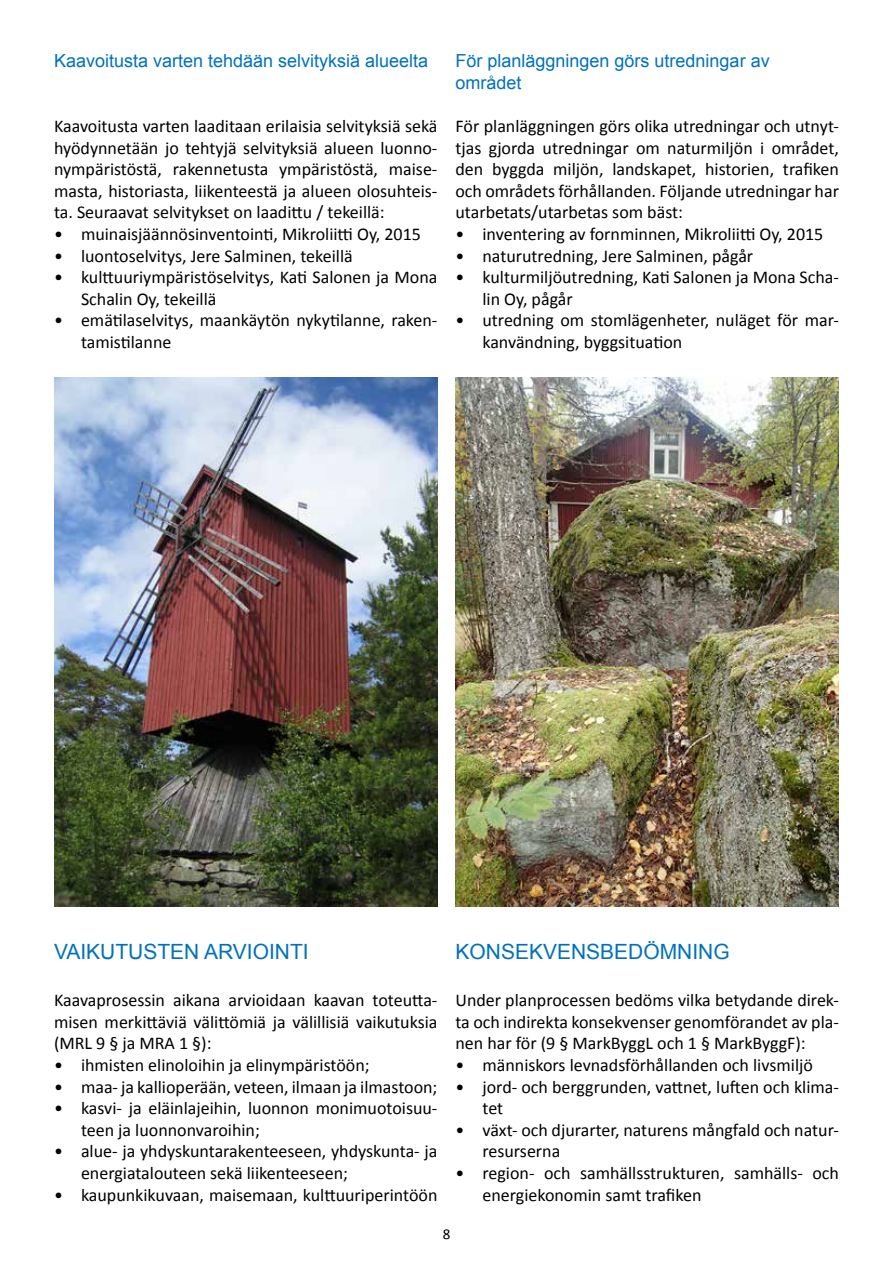
<style>
.page{position:relative;width:893px;height:1263px;background:#fff}
.page>*{position:absolute;margin:0;border:0;box-sizing:border-box;transform-origin:0 0}
.t1{font:21px "Arial";color:#0072bc}
.t2{font:18px/21.6px "Calibri";color:#000}
.t3{font:18px/21.6px "Arial";color:#0072bc}
.t4{font:15px "Calibri";color:#000}
</style>
<div class="page">
<img style="left:54px;top:378px;width:383px;height:528px">
<img style="left:455px;top:378px;width:384px;height:528px">
<p class="t3" style="left:54px;top:50px;width:376px">Kaavoitusta varten tehdään selvityksiä alueelta</p>
<p class="t2" style="left:54px;top:115px;width:385px;text-align:justify">Kaavoitusta varten laaditaan erilaisia selvityksiä sekä hyödynnetään jo tehtyjä selvityksiä alueen luonno&shy;nympäristöstä, rakennetusta ympäristöstä, maise&shy;masta, historiasta, liikenteestä ja alueen olosuhteis&shy;ta. Seuraavat selvitykset on laadittu / tekeillä:</p>
<p class="t2" style="left:54px;top:223px;width:368px">• muinaisjäännösinventointi, Mikroliitti Oy, 2015</p>
<p class="t2" style="left:54px;top:245px;width:300px">• luontoselvitys, Jere Salminen, tekeillä</p>
<p class="t2" style="left:81px;top:266px;width:358px;text-indent:-27px">• kulttuuriympäristöselvitys, Kati Salonen ja Mona<br>Schalin Oy, tekeillä</p>
<p class="t2" style="left:81px;top:310px;width:358px;text-indent:-27px">• emätilaselvitys, maankäytön nykytilanne, raken&shy;tamistilanne</p>
<p class="t3" style="left:455px;top:50px;width:316px">För planläggningen görs utredningar av området</p>
<p class="t2" style="left:455px;top:115px;width:385px;text-align:justify">För planläggningen görs olika utredningar och utnyt&shy;tjas gjorda utredningar om naturmiljön i området, den byggda miljön, landskapet, historien, trafiken och områdets förhållanden. Följande utredningar har utarbetats/utarbetas som bäst:</p>
<p class="t2" style="left:455px;top:223px;width:369px">• inventering av fornminnen, Mikroliitti Oy, 2015</p>
<p class="t2" style="left:455px;top:245px;width:299px">• naturutredning, Jere Salminen, pågår</p>
<p class="t2" style="left:482px;top:266px;width:358px;text-indent:-27px">• kulturmiljöutredning, Kati Salonen ja Mona Scha&shy;lin Oy, pågår</p>
<p class="t2" style="left:482px;top:310px;width:358px;text-indent:-27px">• utredning om stomlägenheter, nuläget för mar&shy;kanvändning, byggsituation</p>
<p class="t1" style="left:54px;top:938px;width:256px">VAIKUTUSTEN ARVIOINTI</p>
<p class="t2" style="left:54px;top:989px;width:385px;text-align:justify">Kaavaprosessin aikana arvioidaan kaavan toteutta&shy;misen merkittäviä välittömiä ja välillisiä vaikutuksia (MRL 9 § ja MRA 1 §):</p>
<p class="t2" style="left:54px;top:1054px;width:317px">• ihmisten elinoloihin ja elinympäristöön;</p>
<p class="t2" style="left:54px;top:1076px;width:385px">• maa- ja kallioperään, veteen, ilmaan ja ilmastoon;</p>
<p class="t2" style="left:81px;top:1097px;width:358px;text-indent:-27px">• kasvi- ja eläinlajeihin, luonnon monimuotoisuu&shy;teen ja luonnonvaroihin;</p>
<p class="t2" style="left:81px;top:1141px;width:358px;text-indent:-27px">• alue- ja yhdyskuntarakenteeseen, yhdyskunta- ja energiatalouteen sekä liikenteeseen;</p>
<p class="t2" style="left:54px;top:1184px;width:385px">• kaupunkikuvaan, maisemaan, kulttuuriperintöön</p>
<p class="t1" style="left:455px;top:938px;width:276px">KONSEKVENSBEDÖMNING</p>
<p class="t2" style="left:455px;top:989px;width:385px;text-align:justify">Under planprocessen bedöms vilka betydande direk&shy;ta och indirekta konsekvenser genomförandet av pla&shy;nen har för (9 § MarkByggL och 1 § MarkByggF):</p>
<p class="t2" style="left:455px;top:1054px;width:359px">• människors levnadsförhållanden och livsmiljö</p>
<p class="t2" style="left:482px;top:1076px;width:358px;text-indent:-27px">• jord- och berggrunden, vattnet, luften och klima&shy;tet</p>
<p class="t2" style="left:482px;top:1119px;width:358px;text-indent:-27px">• växt- och djurarter, naturens mångfald och natur&shy;resurserna</p>
<p class="t2" style="left:482px;top:1162px;width:358px;text-indent:-27px">• region- och samhällsstrukturen, samhälls- och energiekonomin samt trafiken</p>
<p class="t4" style="left:443px;top:1224px;width:9px">8</p>
</div>
